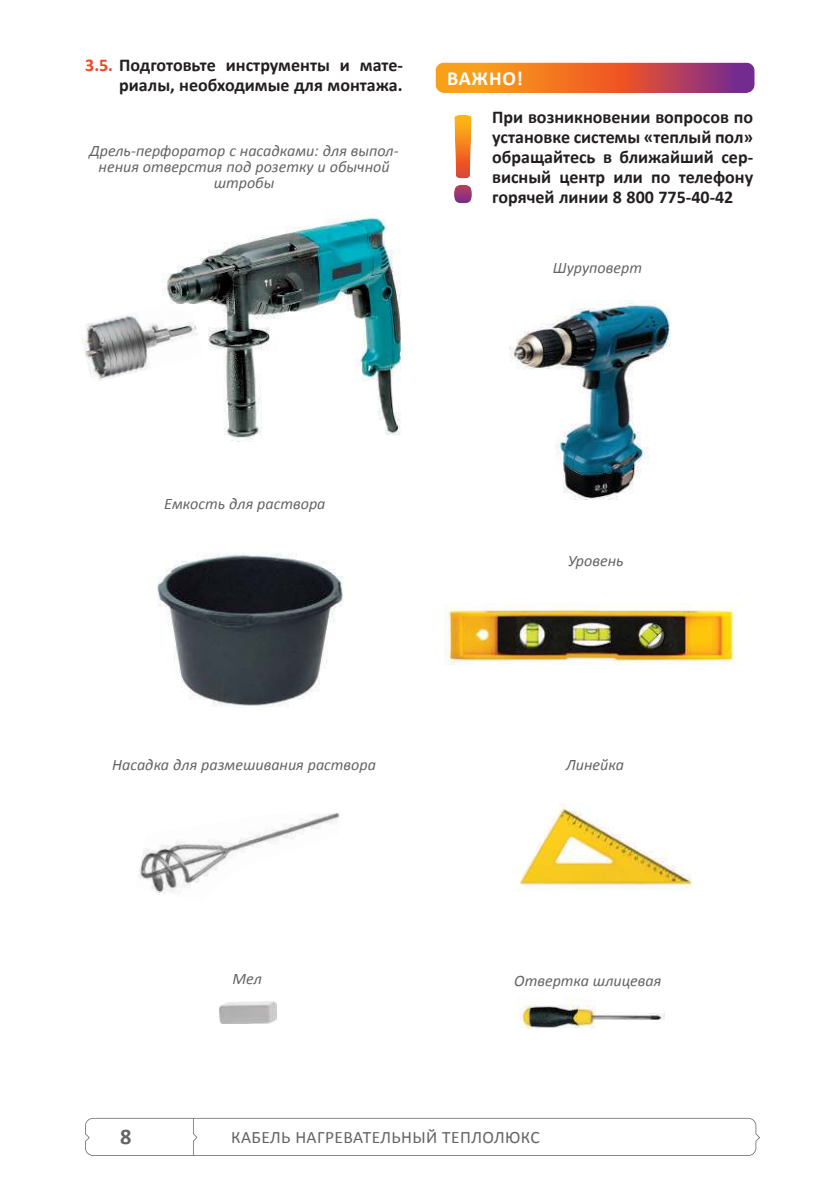
<style>
.page{position:relative;width:840px;height:1191px;background:#fff}
.page>*{position:absolute;margin:0;border:0;box-sizing:border-box;transform-origin:0 0}
.t1{font:700 22.4px "Calibri";color:#636466}
.t2{font:700 20px "Calibri";letter-spacing:.035em;color:#fff}
.t3{font:700 18px/20px "Calibri";color:#231f20;text-align:right}
.t4{font:17.4px "Calibri";letter-spacing:.025em;color:#636466}
.t5{font:italic 16px/16px "Calibri";color:#636466;text-align:center}
.s1{color:#ef4623}
</style>
<div class="page">
<svg style="left:85px;top:1117px;width:674px;height:38px"></svg>
<img style="left:435px;top:62px;width:319px;height:31px">
<img style="left:157px;top:553px;width:186px;height:154px">
<img style="left:444px;top:603px;width:294px;height:62px">
<img style="left:219px;top:1001px;width:58px;height:22px">
<img style="left:138px;top:813px;width:202px;height:81px">
<img style="left:164px;top:214px;width:238px;height:227px">
<img style="left:82px;top:304px;width:121px;height:79px">
<img style="left:519px;top:997px;width:145px;height:32px">
<img style="left:509px;top:301px;width:161px;height:198px">
<img style="left:515px;top:804px;width:178px;height:86px">
<img style="left:454px;top:115px;width:17px;height:88px">
<p class="t3" style="left:85px;top:54px;width:319px"><span class="s1">3.5.</span> Подготовьте инструменты и мате&shy;риалы, необходимые для монтажа.</p>
<p class="t5" style="left:89px;top:142px;width:310px">Дрель-перфоратор с насадками: для выпол&shy;нения отверстия под розетку и обычной штробы</p>
<p class="t2" style="left:447px;top:66px;width:77px">ВАЖНО!</p>
<p class="t3" style="left:492px;top:107px;width:262px;text-align:justify">При возникновении вопросов по установке системы «теплый пол» обращайтесь в ближайший сер&shy;висный центр или по телефону горячей линии 8 800 775-40-42</p>
<p class="t5" style="left:552px;top:259px;width:91px">Шуруповерт</p>
<p class="t5" style="left:164px;top:495px;width:163px">Емкость для раствора</p>
<p class="t5" style="left:112px;top:756px;width:265px">Насадка для размешивания раствора</p>
<p class="t5" style="left:232px;top:970px;width:31px">Мел</p>
<p class="t5" style="left:567px;top:552px;width:57px">Уровень</p>
<p class="t5" style="left:566px;top:756px;width:59px">Линейка</p>
<p class="t5" style="left:514px;top:971px;width:149px">Отвертка шлицевая</p>
<p class="t1" style="left:120px;top:1122px;width:13px">8</p>
<p class="t4" style="left:231px;top:1126px;width:310px">КАБЕЛЬ НАГРЕВАТЕЛЬНЫЙ ТЕПЛОЛЮКС</p>
</div>
